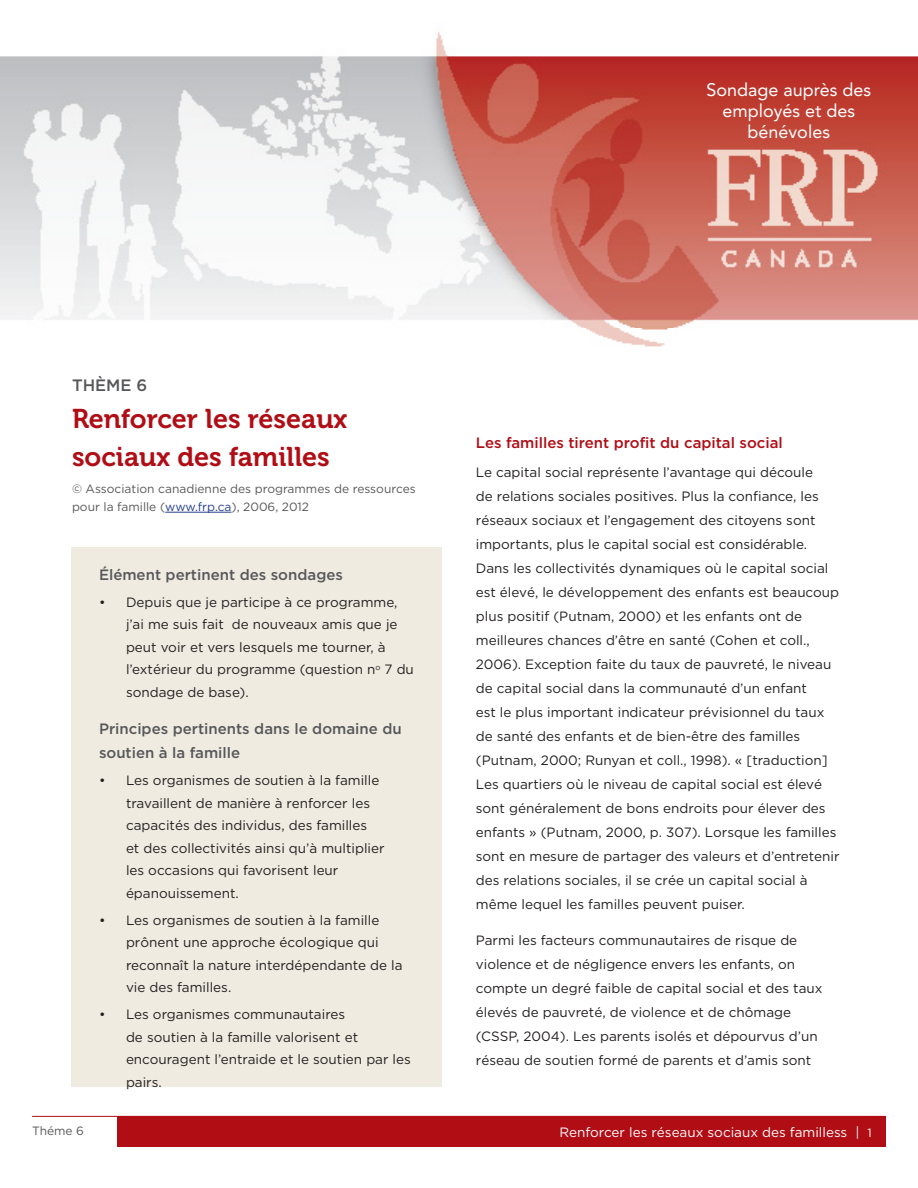
<style>
.page{position:relative;width:918px;height:1188px;background:#fff}
.page>*{position:absolute;margin:0;border:0;box-sizing:border-box;transform-origin:0 0}
.t1{font:27px/37.5px "Museo 700";color:#b00d15}
.surveyGrid{font:18px "Avenir LT Std";color:#fff}
.THEME{font:500 16.5px "Gotham HTF";color:#57585a}
.H2_Box{font:500 15px/24px "Gotham HTF";color:#57585a}
.t2{font:500 15px "Gotham HTF";color:#b00d15}
.UL{font:13.5px/24px "Gotham HTF";color:#231f20}
.t3{font:13.5px "Gotham HTF";color:#fff}
.Copyright_2{font:12px/18px "Gotham HTF";color:#57585a}
.s1{color:#253f8e}
.s2{font-size:12px}
</style>
<div class="page">
<div style="left:118px;top:1116px;width:768px;height:31px;background:#b00d15"></div>
<hr style="left:32px;top:1116px;width:854px;height:1px;background:#b00d15">
<div style="left:72px;top:547px;width:370px;height:540px;background:#efebe0"></div>
<img style="left:0;top:31px;width:918px;height:316px">
<hr style="left:165px;top:512px;width:67px;height:1px;background:#253f8e">
<p class="surveyGrid" style="left:706px;top:80px;width:166px">Sondage auprès des</p>
<p class="surveyGrid" style="left:722px;top:101px;width:134px">employés et des</p>
<p class="surveyGrid" style="left:748px;top:122px;width:84px">bénévoles</p>
<p class="THEME" style="left:72px;top:375px;width:77px">THÈME 6</p>
<h1 class="t1" style="left:72px;top:400px;width:277px">Renforcer les réseaux sociaux des familles</h1>
<p class="Copyright_2" style="left:72px;top:479px;width:345px">© Association canadienne des programmes de ressources pour la famille (<span class="s1">www.frp.ca</span>), 2006, 2012</p>
<p class="H2_Box" style="left:99px;top:562px;width:245px">Élément pertinent des sondages</p>
<p class="UL" style="left:126px;top:590px;width:289px;line-height:22.5px;text-indent:-27px">• Depuis que je participe à ce programme, j’ai me suis fait de nouveaux amis que je peut voir et vers lesquels me tourner, à l’extérieur du programme (question n<sup>o</sup> 7 du sondage de base).</p>
<p class="H2_Box" style="left:99px;top:716px;width:304px">Principes pertinents dans le domaine du soutien à la famille</p>
<p class="UL" style="left:126px;top:769px;width:260px;line-height:22.5px;text-indent:-27px">• Les organismes de soutien à la famille travaillent de manière à renforcer les capacités des individus, des familles<br>et des collectivités ainsi qu’à multiplier les occasions qui favorisent leur épanouissement.</p>
<p class="UL" style="left:126px;top:908px;width:278px;line-height:22.5px;text-indent:-27px">• Les organismes de soutien à la famille prônent une approche écologique qui reconnaît la nature interdépendante de la vie des familles.</p>
<p class="UL" style="left:126px;top:1003px;width:286px;line-height:22.5px;text-indent:-27px">• Les organismes communautaires<br>de soutien à la famille valorisent et encouragent l’entraide et le soutien par les pairs.</p>
<h2 class="t2" style="left:476px;top:434px;width:308px">Les familles tirent profit du capital social</h2>
<p class="UL" style="left:476px;top:460px;width:365px">Le capital social représente l’avantage qui découle<br>de relations sociales positives. Plus la confiance, les réseaux sociaux et l’engagement des citoyens sont importants, plus le capital social est considérable.<br>Dans les collectivités dynamiques où le capital social est élevé, le développement des enfants est beaucoup plus positif (Putnam, 2000) et les enfants ont de meilleures chances d’être en santé (Cohen et coll., 2006). Exception faite du taux de pauvreté, le niveau de capital social dans la communauté d’un enfant<br>est le plus important indicateur prévisionnel du taux de santé des enfants et de bien-être des familles (Putnam, 2000; Runyan et coll., 1998). « [traduction] Les quartiers où le niveau de capital social est élevé sont généralement de bons endroits pour élever des enfants » (Putnam, 2000, p. 307). Lorsque les familles sont en mesure de partager des valeurs et d’entretenir des relations sociales, il se crée un capital social à même lequel les familles peuvent puiser.</p>
<p class="UL" style="left:476px;top:928px;width:348px">Parmi les facteurs communautaires de risque de violence et de négligence envers les enfants, on compte un degré faible de capital social et des taux élevés de pauvreté, de violence et de chômage (CSSP, 2004). Les parents isolés et dépourvus d’un réseau de soutien formé de parents et d’amis sont</p>
<p class="Copyright_2" style="left:32px;top:1122px;width:53px">Théme 6</p>
<p class="t3" style="left:560px;top:1124px;width:314px">Renforcer les réseaux sociaux des familless | <span class="s2">1</span></p>
</div>
